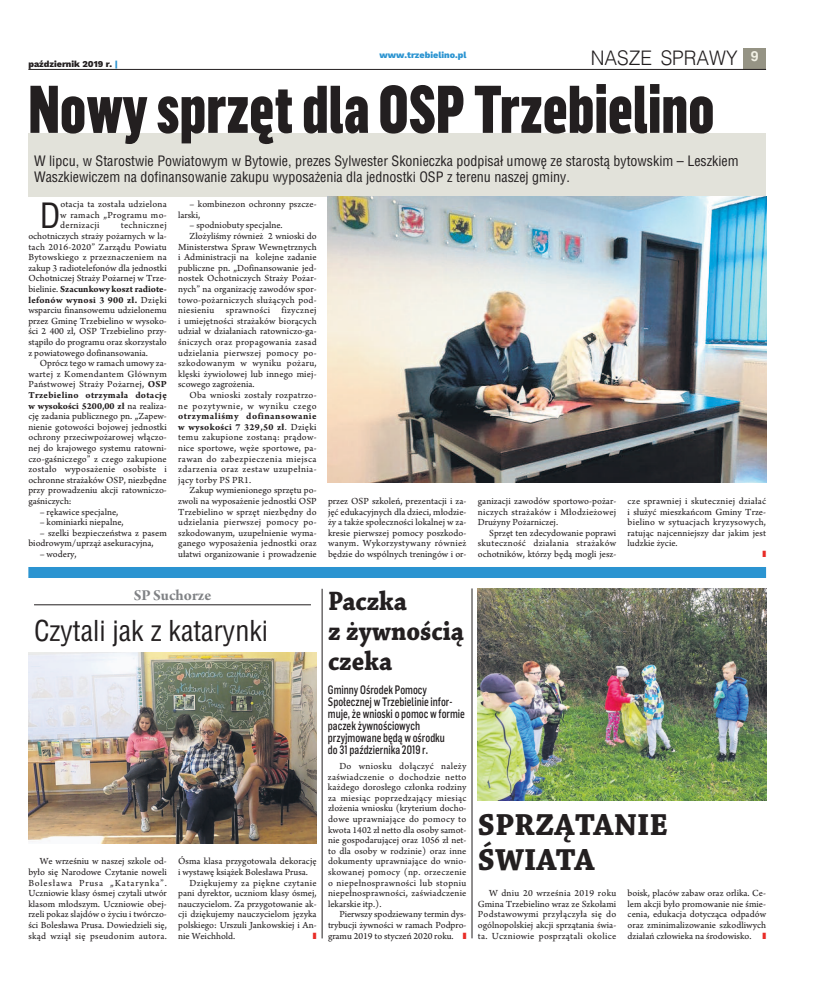
<style>
.page{position:relative;width:820px;height:993px;background:#fff}
.page>*{position:absolute;margin:0;border:0;box-sizing:border-box;transform-origin:0 0}
.t1{font:900 66px "Flama Condensed";color:#231f20;scale:.9 1}
.t2{font:33.9px "Switzerland Condensed";color:#231f20}
.t3{font:700 32px/35px "Chaparral Pro";color:#231f20}
.t4{font:700 28px/30px "Chaparral Pro";color:#231f20;scale:.9 1}
.t5{font:28px "Switzerland Condensed";color:#231f20}
.t6{font:300 20px "Switzerland";color:#231f20;scale:.95 1}
.t7{font:16px "Arno Pro Bold Subhead";color:#808285}
.t8{font:14px/16px "Switzerland Condensed";color:#231f20}
.t9{font:500 12px/12px "Flama Semicondensed";color:#231f20;scale:.8 1}
.t10{font:9.8px/10.6px "Arno Pro Sm Text";letter-spacing:.005em;color:#231f20;text-align:justify}
.t11{font:9.8px "Arno Pro Sm Text";letter-spacing:.03em;color:#231f20}
.t12{font:9.8px/10.6px "Arno Pro Bold Sm Text";color:#231f20}
.t13{font:9.8px/10.6px "Arno Pro Bold Sm Text";letter-spacing:.03em;color:#231f20}
.t14{font:9.8px "Arno Pro Sm Text";letter-spacing:.025em;color:#231f20}
.t15{font:9.8px/10.6px "Arno Pro Bold Sm Text";letter-spacing:.05em;color:#231f20}
.t16{font:9.8px "Arno Pro Sm Text";letter-spacing:.05em;color:#231f20}
.t17{font:800 9px "Work Sans";color:#2b94d1}
.t18{font:800 9px "Work Sans";color:#231f20}
.s1{color:#2b94d1}
.s2{font-family:"Arno Pro Sm Text"}
.s3{font-family:"Arno Pro Bold Sm Text"}
.s4{color:#e82c28}
</style>
<div class="page">
<div style="left:28px;top:133px;width:737px;height:63px;background:#e2e2da"></div>
<div style="left:743px;top:48px;width:22px;height:21px;background:#959384"></div>
<hr style="left:28px;top:69px;width:737px;height:1px;background:#231f20">
<img style="left:28px;top:652px;width:288px;height:191px">
<hr style="left:322px;top:588px;width:1px;height:350px;background:#231f20">
<img style="left:328px;top:196px;width:437px;height:286px">
<div style="left:28px;top:566px;width:737px;height:11px;background:#2b94d1"></div>
<hr style="left:34px;top:604px;width:277px;height:1px;background:#231f20">
<hr style="left:471px;top:588px;width:1px;height:350px;background:#231f20">
<img style="left:477px;top:588px;width:288px;height:212px">
<p class="t18" style="left:28px;top:60px;width:91px">październik 2019 r. <span class="s1">|</span></p>
<p class="t17" style="left:379px;top:51px;width:89px">www.trzebielino.pl</p>
<h3 class="t6" style="left:590px;top:47px;width:178px">NASZE SPRAWY <sup>9</sup></h3>
<h1 class="t1" style="left:28px;top:86px;width:763px">Nowy sprzęt dla oSP Trzebielino</h1>
<h3 class="t8" style="left:34px;top:153px;width:705px">W lipcu, w Starostwie Powiatowym w Bytowie, prezes Sylwester Skonieczka podpisał umowę ze starostą bytowskim – Leszkiem<br>Waszkiewiczem na dofinansowanie zakupu wyposażenia dla jednostki OSP z terenu naszej gminy.</h3>
<h2 class="t2" style="left:40px;top:197px;width:22px">D</h2>
<p class="t10" style="left:60px;top:200px;width:108px">otacja ta została udzielona w ramach „Programu mo&shy;dernizacji</p>
<p class="t10" style="left:28px;top:221px;width:140px;text-indent:92px">technicznej ochotniczych straży pożarnych w la&shy;tach 2016-2020” Zarządu Powiatu Bytowskiego z przeznaczeniem na zakup 3 radiotelefonów dla jednostki Ochotniczej Straży Pożarnej w Trze-</p>
<p class="t12" style="left:28px;top:284px;width:140px"><span class="s2">bielinie.</span> Szacunkowy koszt radiote&shy;lefonów wynosi 3 900 zł. <span class="s2">Dzięki</span></p>
<p class="t10" style="left:28px;top:306px;width:140px">wsparciu finansowemu udzielonemu przez Gminę Trzebielino w wysoko&shy;ści 2 400 zł, OSP Trzebielino przy&shy;stąpiło do programu oraz skorzystało z powiatowego dofinansowania.</p>
<p class="t10" style="left:28px;top:359px;width:140px;text-indent:11px">Oprócz tego w ramach umowy za&shy;wartej z Komendantem Głównym Państwowej Straży Pożarnej, <span class="s3">OSP</span></p>
<p class="t13" style="left:28px;top:390px;width:140px">Trzebielino otrzymała dotację w wysokości 5200,00 zł <span class="s2">na realiza-</span></p>
<p class="t10" style="left:28px;top:411px;width:140px">cję zadania publicznego pn. „Zapew&shy;nienie gotowości bojowej jednostki ochrony przeciwpożarowej włączo&shy;nej do krajowego systemu ratowni&shy;czo-gaśniczego” z czego zakupione zostało wyposażenie osobiste i ochronne strażaków OSP, niezbędne przy prowadzeniu akcji ratowniczo&shy;gaśniczych:</p>
<p class="t10" style="left:40px;top:507px;width:80px">– rękawice specjalne,</p>
<p class="t10" style="left:40px;top:517px;width:85px">– kominiarki niepalne,</p>
<p class="t10" style="left:28px;top:528px;width:140px;text-indent:11px">– szelki bezpieczeństwa z pasem biodrowym/uprząż asekuracyjna,</p>
<p class="t10" style="left:40px;top:549px;width:39px">– wodery,</p>
<p class="t10" style="left:178px;top:200px;width:140px;text-indent:11px">– kombinezon ochronny pszcze&shy;larski,</p>
<p class="t10" style="left:189px;top:221px;width:95px">– spodniobuty specjalne.</p>
<p class="t10" style="left:189px;top:231px;width:128px">Złożyliśmy również 2 wnioski do</p>
<p class="t10" style="left:178px;top:242px;width:140px">Ministerstwa Spraw Wewnętrznych</p>
<p class="t10" style="left:178px;top:253px;width:140px">i Administracji na kolejne zadanie</p>
<p class="t10" style="left:178px;top:263px;width:140px">publiczne pn. „Dofinansowanie jed-</p>
<p class="t10" style="left:178px;top:274px;width:140px">nostek Ochotniczych Straży Pożar-</p>
<p class="t10" style="left:178px;top:284px;width:140px">nych” na organizację zawodów spor-</p>
<p class="t10" style="left:178px;top:295px;width:140px">towo-pożarniczych służących pod-</p>
<p class="t11" style="left:178px;top:306px;width:140px">niesieniu sprawności fizycznej</p>
<p class="t10" style="left:178px;top:316px;width:140px">i umiejętności strażaków biorących</p>
<p class="t10" style="left:178px;top:327px;width:140px">udział w działaniach ratowniczo-ga-</p>
<p class="t14" style="left:178px;top:338px;width:140px">śniczych oraz propagowania zasad</p>
<p class="t11" style="left:178px;top:349px;width:140px">udzielania pierwszej pomocy po-</p>
<p class="t11" style="left:178px;top:359px;width:140px">szkodowanym w wyniku pożaru,</p>
<p class="t10" style="left:178px;top:369px;width:140px">klęski żywiołowej lub innego miej-</p>
<p class="t10" style="left:178px;top:380px;width:78px">scowego zagrożenia.</p>
<p class="t14" style="left:189px;top:391px;width:128px">Oba wnioski zostały rozpatrzo-</p>
<p class="t16" style="left:178px;top:402px;width:140px">ne pozytywnie, w wyniku czego</p>
<p class="t15" style="left:178px;top:411px;width:140px">otrzymaliśmy dofinansowanie w wysokości 7 329,50 zł<span class="s2">. Dzięki</span></p>
<p class="t10" style="left:178px;top:433px;width:140px">temu zakupione zostaną: prądow&shy;nice sportowe, węże sportowe, pa&shy;rawan do zabezpieczenia miejsca zdarzenia oraz zestaw uzupełnia&shy;jący torby PS PR1.</p>
<p class="t10" style="left:178px;top:486px;width:140px;text-indent:11px">Zakup wymienionego sprzętu po&shy;zwoli na wyposażenie jednostki OSP Trzebielino w sprzęt niezbędny do udzielania pierwszej pomocy po&shy;szkodowanym, uzupełnienie wyma&shy;ganego wyposażenia jednostki oraz ułatwi organizowanie i prowadzenie</p>
<p class="t10" style="left:328px;top:496px;width:140px">przez OSP szkoleń, prezentacji i za&shy;jęć edukacyjnych dla dzieci, młodzie&shy;ży a także społeczności lokalnej w za&shy;kresie pierwszej pomocy poszkodo&shy;wanym. Wykorzystywany również będzie do wspólnych treningów i or-</p>
<p class="t10" style="left:477px;top:496px;width:140px">ganizacji zawodów sportowo-pożar&shy;niczych strażaków i Młodzieżowej Drużyny Pożarniczej.</p>
<p class="t10" style="left:477px;top:528px;width:140px;text-indent:11px">Sprzęt ten zdecydowanie poprawi skuteczność działania strażaków ochotników, którzy będą mogli jesz-</p>
<p class="t10" style="left:627px;top:496px;width:140px">cze sprawniej i skuteczniej działać i służyć mieszkańcom Gminy Trze&shy;bielino w sytuacjach kryzysowych, ratując najcenniejszy dar jakim jest ludzkie życie.</p>
<h3 class="t7" style="left:134px;top:589px;width:79px">SP Suchorze</h3>
<h3 class="t5" style="left:34px;top:615px;width:235px">Czytali jak z katarynki</h3>
<h3 class="t4" style="left:328px;top:588px;width:152px">Paczka<br>z żywnością czeka</h3>
<p class="t10" style="left:28px;top:856px;width:140px;text-indent:11px">We wrześniu w naszej szkole od&shy;było się Narodowe Czytanie noweli Bolesława Prusa „Katarynka”.<br>Uczniowie klasy ósmej czytali utwór klasom młodszym. Uczniowie obej&shy;rzeli pokaz slajdów o życiu i twórczo&shy;ści Bolesława Prusa. Dowiedzieli się, skąd wziął się pseudonim autora.</p>
<p class="t10" style="left:178px;top:856px;width:140px">Ósma klasa przygotowała dekorację</p>
<p class="t10" style="left:178px;top:867px;width:131px">i wystawę książek Bolesława Prusa.</p>
<p class="t11" style="left:189px;top:878px;width:128px">Dziękujemy za piękne czytanie</p>
<p class="t10" style="left:178px;top:888px;width:140px">pani dyrektor, uczniom klasy ósmej,</p>
<p class="t10" style="left:178px;top:899px;width:140px">nauczycielom. Za przygotowanie ak-</p>
<p class="t10" style="left:178px;top:909px;width:140px">cji dziękujemy nauczycielom języka</p>
<p class="t10" style="left:178px;top:920px;width:140px">polskiego: Urszuli Jankowskiej i An-</p>
<p class="t10" style="left:178px;top:930px;width:59px">nie Weichhold.</p>
<p class="t9" style="left:328px;top:684px;width:172px">Gminny Ośrodek Pomocy<br>Społecznej w Trzebielinie infor&shy;muje, że wnioski o pomoc w formie paczek żywnościowych przyjmowane będą w ośrodku<br>do 31 października 2019 r.</p>
<p class="t10" style="left:328px;top:761px;width:140px;text-indent:11px">Do wniosku dołączyć należy zaświadczenie o dochodzie netto każdego dorosłego członka rodziny za miesiąc poprzedzający miesiąc złożenia wniosku (kryterium docho&shy;dowe uprawniające do pomocy to kwota 1402 zł netto dla osoby samot&shy;nie gospodarującej oraz 1056 zł net&shy;to dla osoby w rodzinie) oraz inne dokumenty uprawniające do wnio&shy;skowanej pomocy (np. orzeczenie o niepełnosprawności lub stopniu niepełnosprawności, zaświadczenie lekarskie itp.).</p>
<p class="t10" style="left:328px;top:909px;width:140px;text-indent:11px">Pierwszy spodziewany termin dys&shy;trybucji żywności w ramach Podpro&shy;gramu 2019 to styczeń 2020 roku. <span class="s4">❚</span></p>
<h3 class="t3" style="left:477px;top:810px;width:191px">sPrzątaNie<br>Świata</h3>
<p class="t10" style="left:477px;top:888px;width:140px;text-indent:11px">W dniu 20 września 2019 roku Gmina Trzebielino wraz ze Szkołami Podstawowymi przyłączyła się do ogólnopolskiej akcji sprzątania świa&shy;ta. Uczniowie posprzątali okolice</p>
<p class="t10" style="left:627px;top:888px;width:140px">boisk, placów zabaw oraz orlika. Ce&shy;lem akcji było promowanie nie śmie&shy;cenia, edukacja dotycząca odpadów oraz zminimalizowanie szkodliwych działań człowieka na środowisko. <span class="s4">❚</span></p>
</div>
